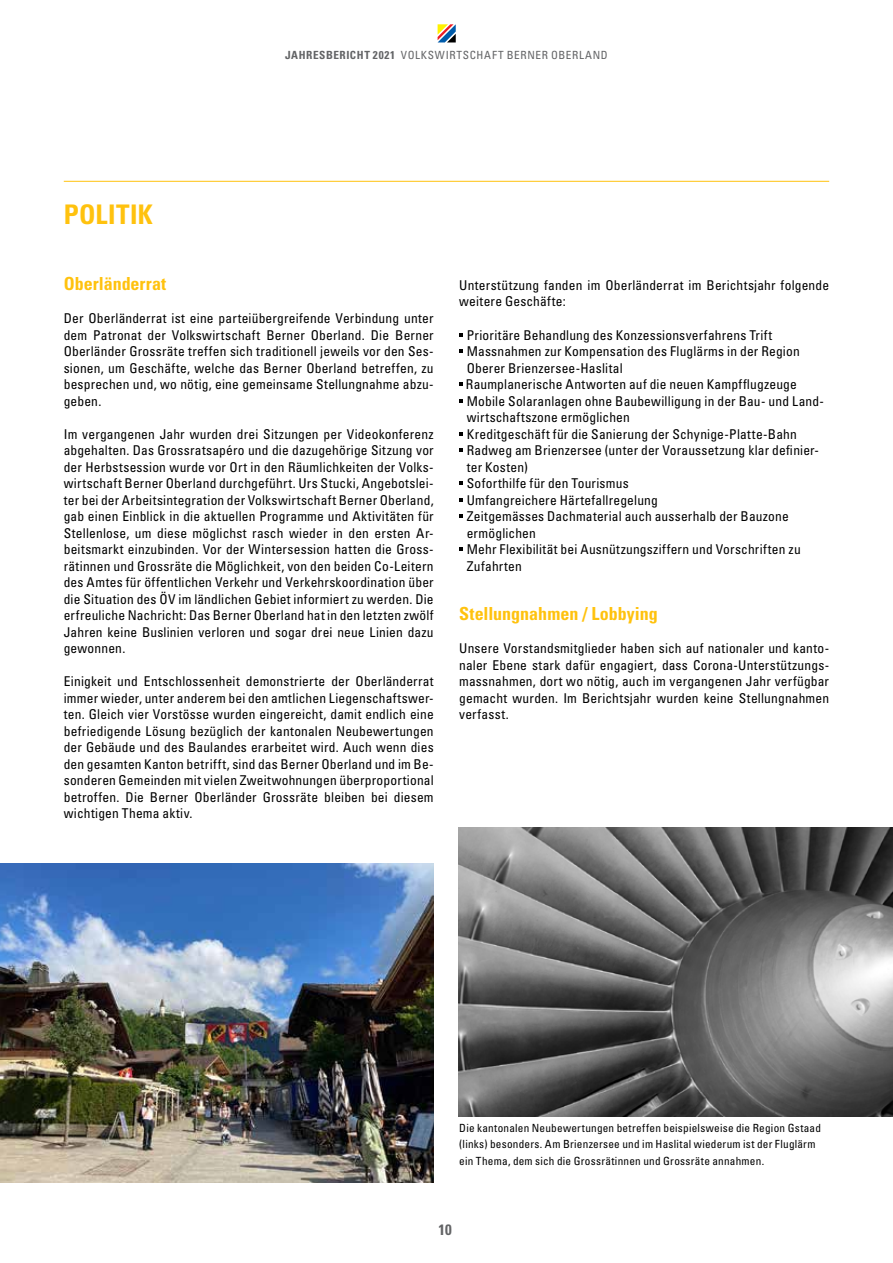
<style>
.page{position:relative;width:893px;height:1263px;background:#fff}
.page>*{position:absolute;margin:0;border:0;box-sizing:border-box;transform-origin:0 0}
.t1{font:700 condensed 27px "Univers LT Std";letter-spacing:.015em;color:#ffc20e}
.t2{font:700 condensed 18px "Univers LT Std";color:#ffc20e}
.t3{font:700 condensed 15px "Univers LT Std";color:#636466}
.t4{font:condensed 13.5px/16.5px "Univers LT Std";letter-spacing:.01em;color:#000;text-align:justify}
.t5{font:condensed 11.25px/16.5px "Univers LT Std";letter-spacing:.02em;color:#000}
.t6{font:condensed 11.25px "Univers LT Std";letter-spacing:.06em;color:#636466}
.s1{font-weight:700}
</style>
<div class="page">
<svg style="left:438px;top:24px;width:17px;height:18px"></svg>
<svg style="left:459px;top:333px;width:4px;height:4px"></svg>
<svg style="left:459px;top:350px;width:4px;height:3px"></svg>
<svg style="left:459px;top:383px;width:4px;height:3px"></svg>
<svg style="left:459px;top:399px;width:4px;height:4px"></svg>
<svg style="left:459px;top:432px;width:4px;height:4px"></svg>
<svg style="left:459px;top:449px;width:4px;height:3px"></svg>
<svg style="left:459px;top:482px;width:4px;height:3px"></svg>
<svg style="left:459px;top:498px;width:4px;height:4px"></svg>
<svg style="left:459px;top:515px;width:4px;height:3px"></svg>
<svg style="left:459px;top:548px;width:4px;height:3px"></svg>
<hr style="left:64px;top:181px;width:765px;height:1px;background:#ffc20e">
<img style="left:458px;top:827px;width:435px;height:290px">
<img style="left:0;top:863px;width:434px;height:319px">
<h1 class="t1" style="left:64px;top:198px;width:91px">POLITIK</h1>
<p class="t6" style="left:285px;top:48px;width:324px"><span class="s1">JAHRESBERICHT 2021</span> VOLKSWIRTSCHAFT BERNER OBERLAND</p>
<h2 class="t2" style="left:64px;top:273px;width:104px">Oberländerrat</h2>
<p class="t4" style="left:64px;top:310px;width:371px">Der Oberländerrat ist eine parteiübergreifende Verbindung unter dem Patronat der Volkswirtschaft Berner Oberland. Die Berner Oberländer Grossräte treffen sich traditionell jeweils vor den Ses&shy;sionen, um Geschäfte, welche das Berner Oberland betreffen, zu besprechen und, wo nötig, eine gemeinsame Stellungnahme abzu&shy;geben.</p>
<p class="t4" style="left:64px;top:425px;width:371px">Im vergangenen Jahr wurden drei Sitzungen per Videokonferenz abgehalten. Das Grossratsapéro und die dazugehörige Sitzung vor der Herbstsession wurde vor Ort in den Räumlichkeiten der Volks&shy;wirtschaft Berner Oberland durchgeführt. Urs Stucki, Angebotslei&shy;ter bei der Arbeitsintegration der Volkswirtschaft Berner Oberland, gab einen Einblick in die aktuellen Programme und Aktivitäten für Stellenlose, um diese möglichst rasch wieder in den ersten Ar&shy;beitsmarkt einzubinden. Vor der Wintersession hatten die Gross&shy;rätinnen und Grossräte die Möglichkeit, von den beiden Co-Leitern des Amtes für öffentlichen Verkehr und Verkehrskoordination über die Situation des ÖV im ländlichen Gebiet informiert zu werden. Die erfreuliche Nachricht: Das Berner Oberland hat in den letzten zwölf Jahren keine Buslinien verloren und sogar drei neue Linien dazu gewonnen.</p>
<p class="t4" style="left:64px;top:673px;width:371px">Einigkeit und Entschlossenheit demonstrierte der Oberländerrat immer wieder, unter anderem bei den amtlichen Liegenschaftswer&shy;ten. Gleich vier Vorstösse wurden eingereicht, damit endlich eine befriedigende Lösung bezüglich der kantonalen Neubewertungen der Gebäude und des Baulandes erarbeitet wird. Auch wenn dies den gesamten Kanton betrifft, sind das Berner Oberland und im Be&shy;sonderen Gemeinden mit vielen Zweitwohnungen überproportional betroffen. Die Berner Oberländer Grossräte bleiben bei diesem wichtigen Thema aktiv.</p>
<p class="t4" style="left:459px;top:277px;width:371px">Unterstützung fanden im Oberländerrat im Berichtsjahr folgende weitere Geschäfte:</p>
<p class="t4" style="left:466px;top:326px;width:360px;text-align:left">Prioritäre Behandlung des Konzessionsverfahrens Trift Massnahmen zur Kompensation des Fluglärms in der Region Oberer Brienzersee-Haslital<br>Raumplanerische Antworten auf die neuen Kampfflugzeuge Mobile Solaranlagen ohne Baubewilligung in der Bau- und Land&shy;wirtschaftszone ermöglichen<br>Kreditgeschäft für die Sanierung der Schynige-Platte-Bahn Radweg am Brienzersee (unter der Voraussetzung klar definier&shy;ter Kosten)<br>Soforthilfe für den Tourismus<br>Umfangreichere Härtefallregelung<br>Zeitgemässes Dachmaterial auch ausserhalb der Bauzone ermöglichen<br>Mehr Flexibilität bei Ausnützungsziffern und Vorschriften zu Zufahrten</p>
<h2 class="t2" style="left:459px;top:603px;width:200px">Stellungnahmen / Lobbying</h2>
<p class="t4" style="left:459px;top:640px;width:371px">Unsere Vorstandsmitglieder haben sich auf nationaler und kanto&shy;naler Ebene stark dafür engagiert, dass Corona-Unterstützungs&shy;massnahmen, dort wo nötig, auch im vergangenen Jahr verfügbar gemacht wurden. Im Berichtsjahr wurden keine Stellungnahmen verfasst.</p>
<p class="t5" style="left:459px;top:1119px;width:363px">Die kantonalen Neubewertungen betreffen beispielsweise die Region Gstaad (links) besonders. Am Brienzersee und im Haslital wiederum ist der Fluglärm ein Thema, dem sich die Grossrätinnen und Grossräte annahmen.</p>
<p class="t3" style="left:438px;top:1221px;width:15px">10</p>
</div>
